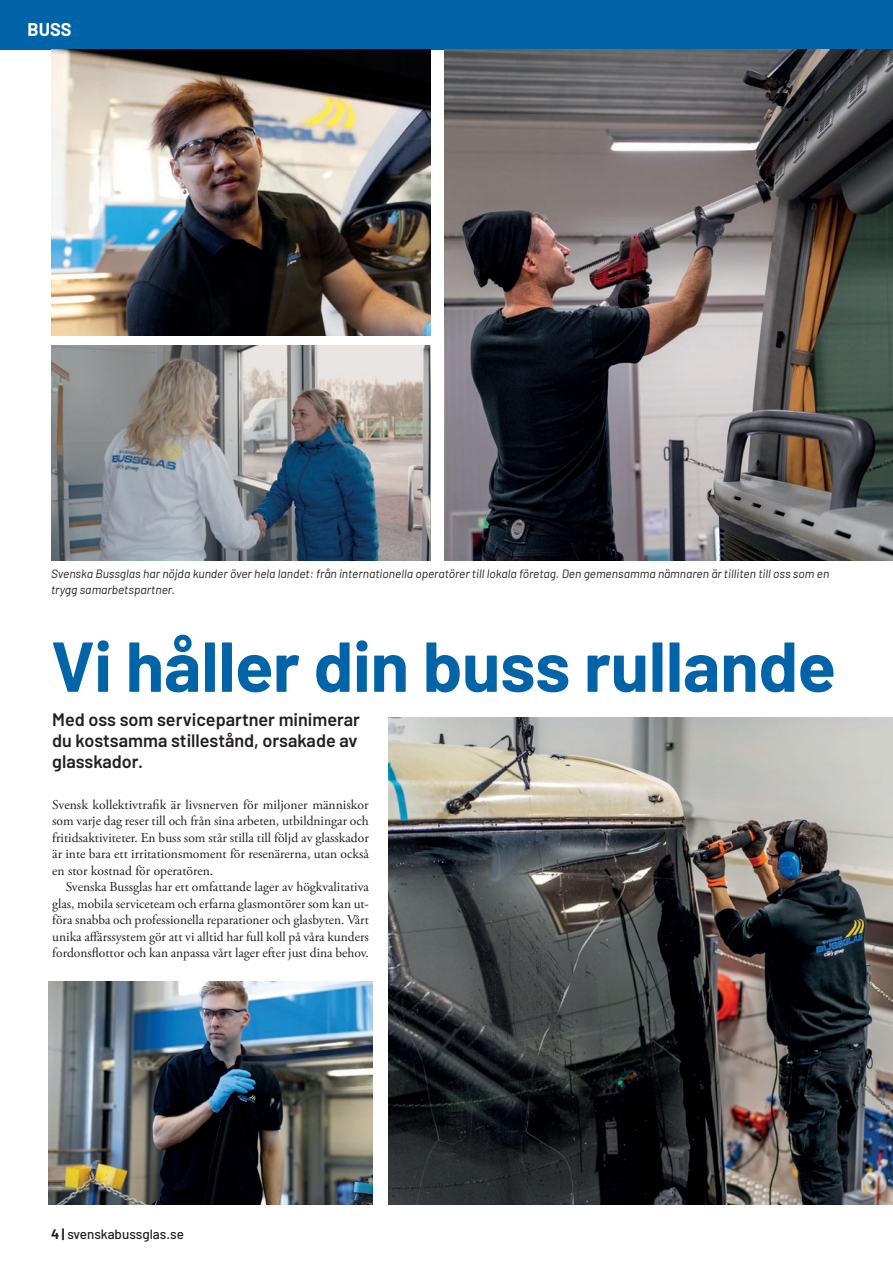
<style>
.page{position:relative;width:893px;height:1263px;background:#fff}
.page>*{position:absolute;margin:0;border:0;box-sizing:border-box;transform-origin:0 0}
.t1{font:700 70.5px "Barlow";letter-spacing:-.005em;color:#0164a9}
.t2{font:600 18px/21px "Barlow";color:#231f20}
.t3{font:700 18px "Barlow";color:#fff}
.t4{font:13.5px/16.5px "Adobe Garamond Pro";color:#231f20;text-align:justify}
.t5{font:500 13.5px "Barlow";color:#231f20}
.t6{font:italic 12px/16.5px "Barlow";color:#231f20}
.s1{font-weight:700}
</style>
<div class="page">
<div style="left:0;top:0;width:893px;height:50px;background:#0164a9"></div>
<img style="left:51px;top:50px;width:380px;height:286px">
<img style="left:51px;top:346px;width:380px;height:214px">
<img style="left:444px;top:50px;width:449px;height:510px">
<img style="left:388px;top:718px;width:505px;height:487px">
<img style="left:49px;top:981px;width:323px;height:223px">
<h2 class="t3" style="left:28px;top:16px;width:46px">BUSS</h2>
<p class="t6" style="left:51px;top:564px;width:780px">Svenska Bussglas har nöjda kunder över hela landet: från internationella operatörer till lokala företag. Den gemensamma nämnaren är tilliten till oss som en trygg samarbetspartner.</p>
<h1 class="t1" style="left:51px;top:614px;width:786px">Vi håller din buss rullande</h1>
<h2 class="t2" style="left:52px;top:708px;width:309px">Med oss som servicepartner minimerar du kostsamma stillestånd, orsakade av glasskador.</h2>
<p class="t4" style="left:52px;top:797px;width:318px">Svensk kollektivtrafik är livsnerven för miljoner människor som varje dag reser till och från sina arbeten, utbildningar och fritidsaktiviteter. En buss som står stilla till följd av glasskador är inte bara ett irritationsmoment för resenärerna, utan också en stor kostnad för operatören.</p>
<p class="t4" style="left:52px;top:879px;width:318px;text-indent:14px">Svenska Bussglas har ett omfattande lager av högkvalitativa glas, mobila serviceteam och erfarna glasmontörer som kan ut&shy;föra snabba och professionella reparationer och glasbyten. Vårt unika affärssystem gör att vi alltid har full koll på våra kunders fordonsflottor och kan anpassa vårt lager efter just dina behov.</p>
<p class="t5" style="left:51px;top:1224px;width:134px"><span class="s1">4 |</span> svenskabussglas.se</p>
</div>
